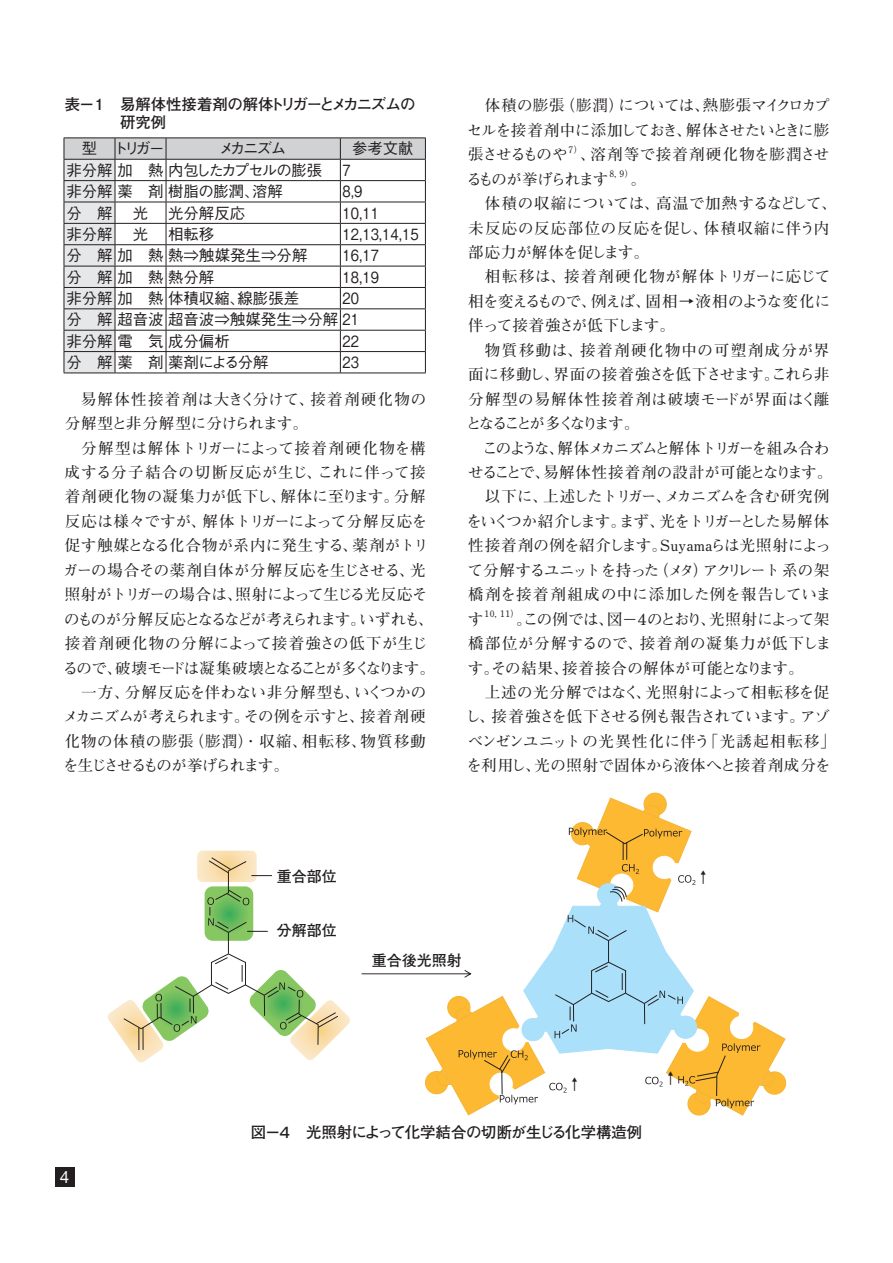
<style>
.page{position:relative;width:893px;height:1263px;background:#fff}
.page>*{position:absolute;margin:0;border:0;box-sizing:border-box;transform-origin:0 0}
.t1{font:16.95px "Helvetica Neue";color:#fff}
.本文{font:700 15.45px/24.5px "Futo Min A101 Pro";letter-spacing:.005em;color:#231f20;text-align:justify}
.本文-2{font:700 15.45px/24.5px "Futo Min A101 Pro";letter-spacing:-.02em;color:#231f20}
.表組み中文字{font:500 15.45px "Gothic BBB Pro";color:#231f20}
.本文-3{font:700 15.45px/24.5px "Futo Min A101 Pro";letter-spacing:.03em;color:#231f20}
.本文-4{font:700 15.45px/24.5px "Futo Min A101 Pro";letter-spacing:.04em;color:#231f20}
.キャプション{font:700 15.45px/18px "Futo Go B101 Pro";letter-spacing:-.02em;color:#231f20}
.本文-5{font:700 15.45px/24.5px "Futo Min A101 Pro";letter-spacing:-.08em;color:#231f20;text-align:right}
.本文-6{font:700 15.45px/24.5px "Futo Min A101 Pro";letter-spacing:.055em;color:#231f20}
.表組み中文字-2{font:500 15.45px "Gothic BBB Pro";color:#231f20;scale:.85 1}
.表組み中文字-3{font:500 15.45px "Gothic BBB Pro";letter-spacing:-.045em;color:#231f20}
.表組み中文字-4{font:500 15.45px "Gothic BBB Pro";letter-spacing:-.02em;color:#231f20}
.t2{font:700 15px "Futo Go B101 Pr 6 N";color:#231f20}
.本文-7{font:700 9px "Futo Min A101 Pro";color:#231f20}
</style>
<div class="page">
<div style="left:55px;top:1167px;width:19px;height:19px;background:#231f20"></div>
<svg style="left:64px;top:138px;width:362px;height:235px"></svg>
<hr style="left:64px;top:373px;width:51px;height:1px;background:#231f20">
<hr style="left:115px;top:373px;width:51px;height:1px;background:#231f20">
<hr style="left:166px;top:373px;width:174px;height:1px;background:#231f20">
<hr style="left:340px;top:373px;width:86px;height:1px;background:#231f20">
<div style="left:644px;top:793px;width:22px;height:22px;background:#fdb931;border-radius:50%"></div>
<div style="left:644px;top:793px;width:23px;height:23px;border:1px solid #f5b435;border-radius:50%"></div>
<svg style="left:108px;top:851px;width:242px;height:212px"></svg>
<svg style="left:362px;top:797px;width:424px;height:319px"></svg>
<p class="キャプション" style="left:120px;top:93px;width:297px;text-indent:-55px">表－１　易解体性接着剤の解体トリガーとメカニズムの研究例</p>
<p class="表組み中文字" style="left:82px;top:136px;width:17px">型</p>
<p class="表組み中文字" style="left:113px;top:136px;width:53px">トリガー</p>
<p class="表組み中文字" style="left:219px;top:136px;width:69px">メカニズム</p>
<p class="表組み中文字" style="left:352px;top:136px;width:63px">参考文献</p>
<p class="表組み中文字-3" style="left:66px;top:158px;width:257px">非分解加　熱内包したカプセルの膨張</p>
<p class="表組み中文字-2" style="left:342px;top:158px;width:11px">7</p>
<p class="表組み中文字" style="left:66px;top:179px;width:218px">非分解薬　剤樹脂の膨潤、溶解</p>
<p class="表組み中文字-2" style="left:342px;top:179px;width:25px">8,9</p>
<p class="表組み中文字" style="left:66px;top:200px;width:48px">分　解</p>
<p class="表組み中文字" style="left:133px;top:200px;width:17px">光</p>
<p class="表組み中文字" style="left:168px;top:200px;width:79px">光分解反応</p>
<p class="表組み中文字-2" style="left:342px;top:200px;width:44px">10,11</p>
<p class="表組み中文字" style="left:66px;top:222px;width:48px">非分解</p>
<p class="表組み中文字" style="left:133px;top:222px;width:17px">光</p>
<p class="表組み中文字" style="left:168px;top:222px;width:48px">相転移</p>
<p class="表組み中文字-2" style="left:342px;top:222px;width:91px">12,13,14,15</p>
<p class="表組み中文字" style="left:66px;top:243px;width:243px">分　解加　熱熱⇒触媒発生⇒分解</p>
<p class="表組み中文字-2" style="left:342px;top:243px;width:44px">16,17</p>
<p class="表組み中文字" style="left:66px;top:264px;width:150px">分　解加　熱熱分解</p>
<p class="表組み中文字-2" style="left:342px;top:264px;width:44px">18,19</p>
<p class="表組み中文字" style="left:66px;top:286px;width:234px">非分解加　熱体積収縮、線膨張差</p>
<p class="表組み中文字-2" style="left:342px;top:286px;width:21px">20</p>
<p class="表組み中文字" style="left:66px;top:307px;width:294px">分　解超音波超音波⇒触媒発生⇒分解 21</p>
<p class="表組み中文字" style="left:66px;top:328px;width:165px">非分解電　気成分偏析</p>
<p class="表組み中文字-2" style="left:342px;top:328px;width:21px">22</p>
<p class="表組み中文字-4" style="left:66px;top:350px;width:204px">分　解薬　剤薬剤による分解</p>
<p class="表組み中文字-2" style="left:342px;top:350px;width:21px">23</p>
<p class="本文-6" style="left:65px;top:385px;width:363px;text-indent:16px">易解体性接着剤は大きく分けて、接着剤硬化物の分解型と非分解型に分けられます。</p>
<p class="本文" style="left:63px;top:434px;width:374px;text-align:left;text-indent:18px">分解型は解体トリガーによって接着剤硬化物を構成する分子結合の切断反応が生じ、これに伴って接着剤硬化物の凝集力が低下し、解体に至ります。分解反応は様々ですが、解体トリガーによって分解反応を促す触媒となる化合物が系内に発生する、薬剤がトリガーの場合その薬剤自体が分解反応を生じさせる、光照射がトリガーの場合は、照射によって生じる光反応そのものが分解反応となるなどが考えられます。いずれも、接着剤硬化物の分解によって接着強さの低下が生じるので、破壊モードは凝集破壊となることが多くなります。</p>
<p class="本文" style="left:63px;top:678px;width:365px;text-indent:18px">一方、分解反応を伴わない非分解型も、いくつかのメカニズムが考えられます。その例を示すと、接着剤硬化物の体積の膨張（膨潤）・収縮、相転移、物質移動を生じさせるものが挙げられます。</p>
<p class="t2" style="left:277px;top:864px;width:61px">重合部位</p>
<p class="t2" style="left:277px;top:918px;width:61px">分解部位</p>
<p class="本文" style="left:467px;top:91px;width:364px;text-indent:18px">体積の膨張（膨潤）については、熱膨張マイクロカプセルを接着剤中に添加しておき、解体させたいときに膨張させるものや</p>
<p class="本文-7" style="left:568px;top:142px;width:16px">7）</p>
<p class="本文" style="left:466px;top:140px;width:364px;text-indent:114px">、溶剤等で接着剤硬化物を膨潤させるものが挙げられます</p>
<p class="本文-7" style="left:609px;top:167px;width:26px">8, 9）</p>
<p class="本文" style="left:631px;top:165px;width:17px">。</p>
<p class="本文-4" style="left:468px;top:189px;width:370px;text-indent:16px">体積の収縮については、高温で加熱するなどして、未反応の反応部位の反応を促し、体積収縮に伴う内部応力が解体を促します。</p>
<p class="本文" style="left:468px;top:263px;width:363px;text-indent:16px">相転移は、接着剤硬化物が解体トリガーに応じて相を変えるもので、例えば、固相→液相のような変化に伴って接着強さが低下します。</p>
<p class="本文" style="left:466px;top:336px;width:365px;text-indent:19px">物質移動は、接着剤硬化物中の可塑剤成分が界面に移動し、界面の接着強さを低下させます。これら非分解型の易解体性接着剤は破壊モードが界面はく離となることが多くなります。</p>
<p class="本文-5" style="left:468px;top:434px;width:366px">このような、解体メカニズムと解体トリガーを組み合わせることで、易解体性接着剤の設計が可能となります。</p>
<p class="本文-2" style="left:467px;top:482px;width:366px;text-indent:18px">以下に、上述したトリガー、メカニズムを含む研究例をいくつか紹介します。まず、光をトリガーとした易解体性接着剤の例を紹介します。Suyamaらは光照射によって分解するユニットを持った（メタ）アクリレート系の架橋剤を接着剤組成の中に添加した例を報告しています</p>
<p class="本文-7" style="left:484px;top:607px;width:37px">10, 11）</p>
<p class="本文-3" style="left:468px;top:605px;width:365px;text-indent:49px">。この例では、図－４のとおり、光照射によって架橋部位が分解するので、接着剤の凝集力が低下します。その結果、接着接合の解体が可能となります。</p>
<p class="本文" style="left:465px;top:678px;width:372px;text-align:left;text-indent:19px">上述の光分解ではなく、光照射によって相転移を促し、接着強さを低下させる例も報告されています。アゾベンゼンユニットの光異性化に伴う「光誘起相転移」を利用し、光の照射で固体から液体へと接着剤成分を</p>
<p class="t2" style="left:696px;top:865px;width:16px">↑</p>
<p class="t2" style="left:372px;top:948px;width:91px">重合後光照射</p>
<p class="t2" style="left:567px;top:1072px;width:16px">↑</p>
<p class="t2" style="left:663px;top:1066px;width:16px">↑</p>
<p class="t1" style="left:60px;top:1164px;width:11px">4</p>
<p class="キャプション" style="left:251px;top:1121px;width:393px">図－４　光照射によって化学結合の切断が生じる化学構造例</p>
</div>
